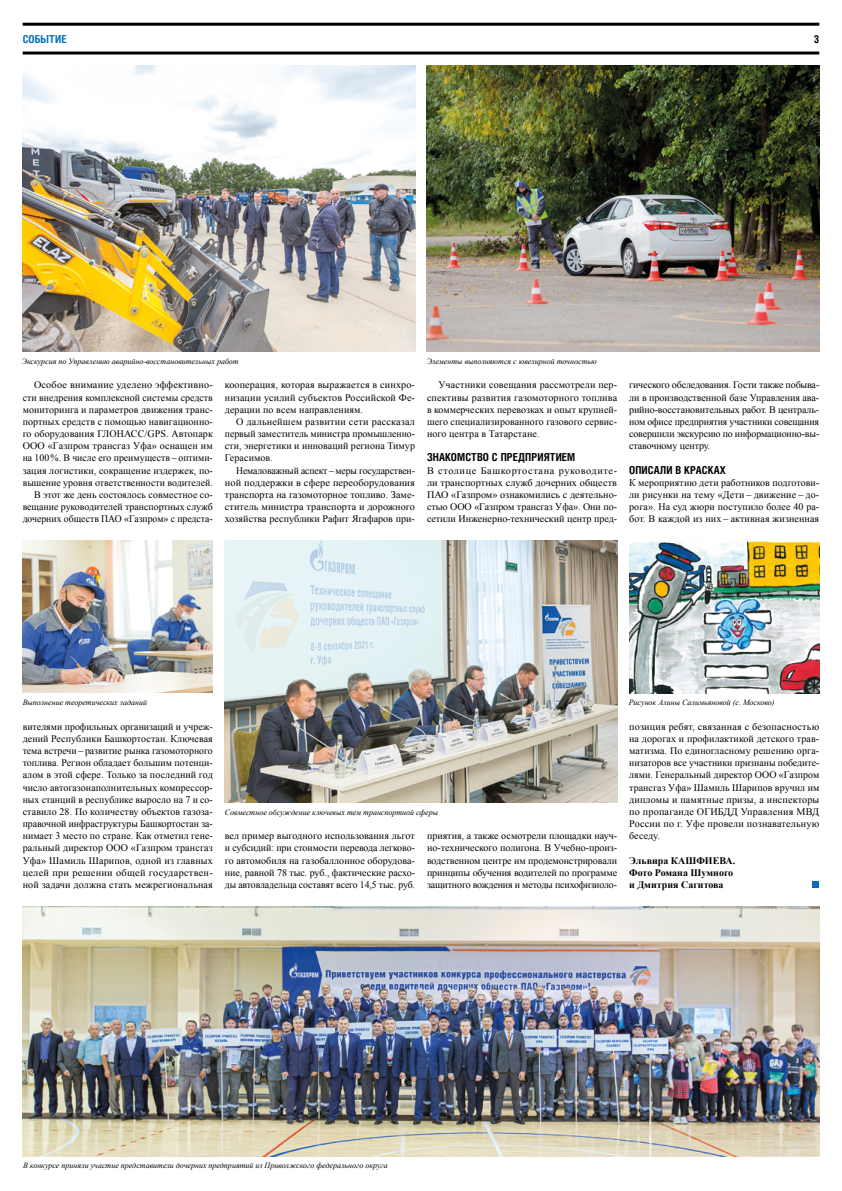
<style>
.page{position:relative;width:842px;height:1191px;background:#fff}
.page>*{position:absolute;margin:0;border:0;box-sizing:border-box;transform-origin:0 0}
.t1{font:700 11px "Helios Cond C";letter-spacing:.01em;color:#000}
.t2{font:700 11px "Helios Cond C";letter-spacing:.005em;color:#0070ba}
.t3{font:10px/12.2px "Times New Roman";letter-spacing:.005em;color:#000;text-align:justify}
.t4{font:700 10px/12.2px "Times New Roman";color:#000}
.t5{font:italic 8px "Times New Roman";color:#000}
</style>
<div class="page">
<hr style="left:23px;top:23px;width:796px;height:3px;background:#000">
<hr style="left:23px;top:52px;width:796px;height:3px;background:#000">
<div style="left:812px;top:881px;width:7px;height:7px;background:#0070ba"></div>
<img style="left:23px;top:540px;width:190px;height:152px">
<img style="left:23px;top:906px;width:796px;height:250px">
<img style="left:427px;top:66px;width:392px;height:286px">
<img style="left:225px;top:540px;width:392px;height:262px">
<img style="left:23px;top:66px;width:392px;height:286px">
<img style="left:629px;top:541px;width:190px;height:152px">
<p class="t2" style="left:23px;top:32px;width:45px">СОБЫТИЕ</p>
<p class="t1" style="left:814px;top:32px;width:7px">3</p>
<p class="t5" style="left:22px;top:356px;width:218px">Экскурсия по Управлению аварийно-восстановительных работ</p>
<p class="t5" style="left:427px;top:356px;width:172px">Элементы выполняются с ювелирной точностью</p>
<p class="t3" style="left:23px;top:378px;width:192px;text-align:right">Особое внимание уделено эффективно&shy;сти внедрения комплексной системы средств мониторинга и параметров движения транс&shy;портных средств с помощью навигационно&shy;го оборудования ГЛОНАСС/GPS. Автопарк ООО «Газпром трансгаз Уфа» оснащен им на 100%. В числе его преимуществ – оптими&shy;зация логистики, сокращение издержек, по&shy;вышение уровня ответственности водителей.<br>В этот же день состоялось совместное со&shy;вещание руководителей транспортных служб дочерних обществ ПАО «Газпром» с предста-</p>
<p class="t3" style="left:225px;top:378px;width:192px">кооперация, которая выражается в синхро&shy;низации усилий субъектов Российской Фе&shy;дерации по всем направлениям.</p>
<p class="t3" style="left:225px;top:415px;width:192px;text-indent:11px">О дальнейшем развитии сети рассказал первый заместитель министра промышленно&shy;сти, энергетики и инноваций региона Тимур Герасимов.</p>
<p class="t3" style="left:225px;top:464px;width:192px;text-indent:11px">Немаловажный аспект – меры государствен&shy;ной поддержки в сфере переоборудования транспорта на газомоторное топливо. Заме&shy;ститель министра транспорта и дорожного хозяйства республики Рафит Ягафаров при-</p>
<p class="t3" style="left:427px;top:378px;width:192px;text-indent:11px">Участники совещания рассмотрели пер&shy;спективы развития газомоторного топлива в коммерческих перевозках и опыт крупней&shy;шего специализированного газового сервис&shy;ного центра в Татарстане.</p>
<p class="t1" style="left:427px;top:451px;width:150px">ЗНАКОМСТВО С ПРЕДПРИЯТИЕМ</p>
<p class="t3" style="left:427px;top:464px;width:192px">В столице Башкортостана руководите&shy;ли транспортных служб дочерних обществ ПАО «Газпром» ознакомились с деятельно&shy;стью ООО «Газпром трансгаз Уфа». Они по&shy;сетили Инженерно-технический центр пред-</p>
<p class="t3" style="left:629px;top:378px;width:192px">гического обследования. Гости также побыва&shy;ли в производственной базе Управления ава&shy;рийно-восстановительных работ. В централь&shy;ном офисе предприятия участники совещания совершили экскурсию по информационно-вы&shy;ставочному центру.</p>
<p class="t1" style="left:629px;top:463px;width:98px">ОПИСАЛИ В КРАСКАХ</p>
<p class="t3" style="left:629px;top:476px;width:192px">К мероприятию дети работников подготови&shy;ли рисунки на тему «Дети – движение – до&shy;рога». На суд жюри поступило более 40 ра&shy;бот. В каждой из них – активная жизненная</p>
<p class="t5" style="left:23px;top:697px;width:126px">Выполнение теоретических заданий</p>
<p class="t3" style="left:23px;top:720px;width:192px">вителями профильных организаций и учреж&shy;дений Республики Башкортостан. Ключевая тема встречи – развитие рынка газомоторного топлива. Регион обладает большим потенци&shy;алом в этой сфере. Только за последний год число автогазонаполнительных компрессор&shy;ных станций в республике выросло на 7 и со&shy;ставило 28. По количеству объектов газоза&shy;правочной инфраструктуры Башкортостан за&shy;нимает 3 место по стране. Как отметил гене&shy;ральный директор ООО «Газпром трансгаз Уфа» Шамиль Шарипов, одной из главных целей при решении общей государствен&shy;ной задачи должна стать межрегиональная</p>
<p class="t5" style="left:225px;top:806px;width:215px">Совместное обсуждение ключевых тем транспортной сферы</p>
<p class="t3" style="left:225px;top:829px;width:192px">вел пример выгодного использования льгот и субсидий: при стоимости перевода легково&shy;го автомобиля на газобаллонное оборудова&shy;ние, равной 78 тыс. руб., фактические расхо&shy;ды автовладельца составят всего 14,5 тыс. руб.</p>
<p class="t3" style="left:427px;top:829px;width:192px">приятия, а также осмотрели площадки науч&shy;но-технического полигона. В Учебно-произ&shy;водственном центре им продемонстрировали принципы обучения водителей по программе защитного вождения и методы психофизиоло-</p>
<p class="t5" style="left:629px;top:697px;width:147px">Рисунок Алины Салимьяновой (с. Москово)</p>
<p class="t3" style="left:629px;top:720px;width:192px">позиция ребят, связанная с безопасностью на дорогах и профилактикой детского трав&shy;матизма. По единогласному решению орга&shy;низаторов все участники признаны победите&shy;лями. Генеральный директор ООО «Газпром трансгаз Уфа» Шамиль Шарипов вручил им дипломы и памятные призы, а инспекторы по пропаганде ОГИБДД Управления МВД России по г. Уфе провели познавательную беседу.</p>
<p class="t4" style="left:629px;top:854px;width:108px">Эльвира КАШФИЕВА.<br>Фото Романа Шумного и Дмитрия Сагитова</p>
<p class="t5" style="left:23px;top:1160px;width:366px">В конкурсе приняли участие представители дочерних предприятий из Приволжского федерального округа</p>
</div>
